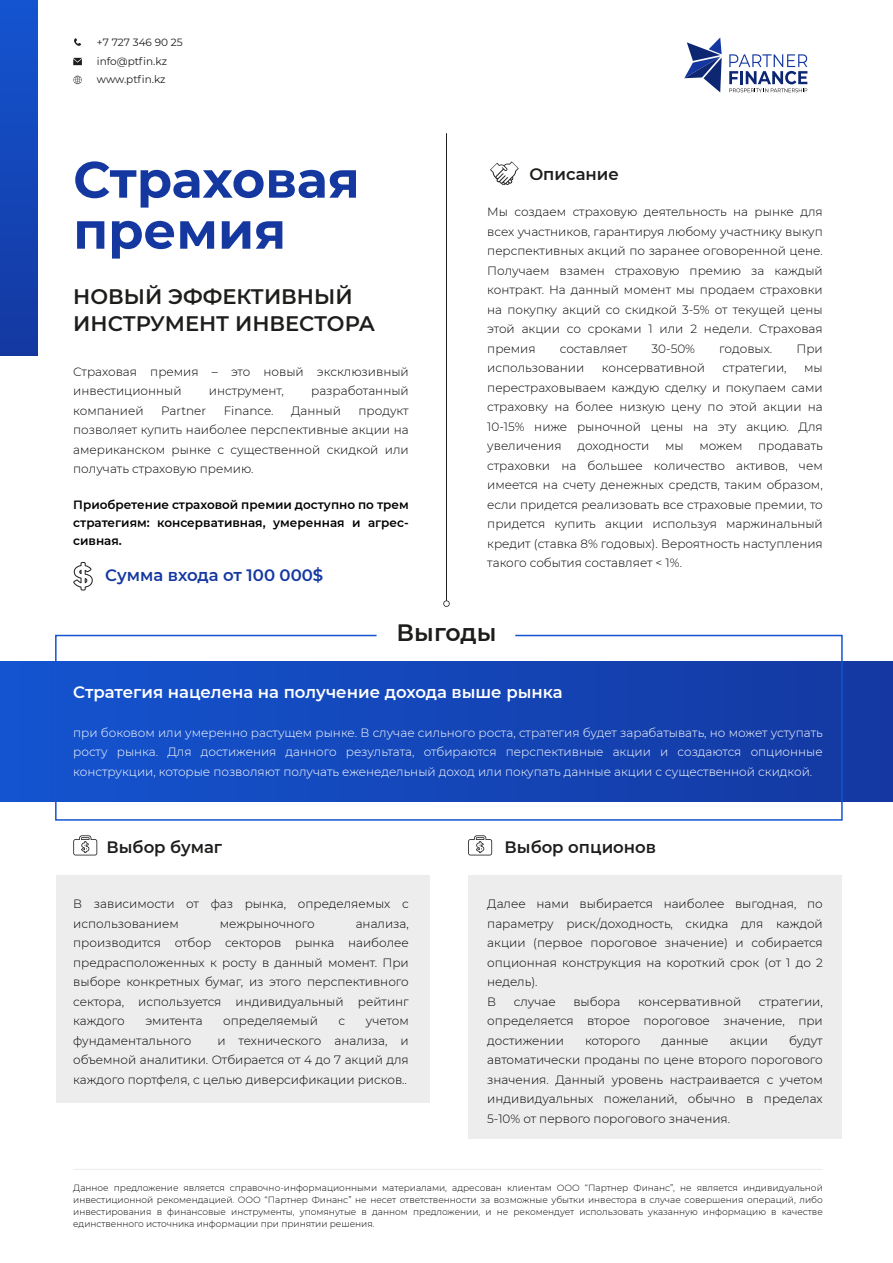
<style>
.page{position:relative;width:893px;height:1263px;background:#fff}
.page>*{position:absolute;margin:0;border:0;box-sizing:border-box;transform-origin:0 0}
.t1{font:700 51px/51px "Montserrat";color:#1438a0}
.t2{font:600 23.7px "Montserrat";color:#1d1d1b}
.t3{font:600 21px/27px "Montserrat";color:#1d1d1b}
.t4{font:600 16.5px "Montserrat";color:#fff}
.t5{font:600 16.5px "Montserrat";color:#1d1d1b}
.t6{font:600 16.5px "Montserrat";color:#1438a0}
.t7{font:300 12px/19.5px "Montserrat";color:#000;text-align:justify}
.t8{font:300 12px/19.5px "Montserrat";color:#fff;text-align:justify}
.t9{font:600 12px/18px "Montserrat";color:#000;text-align:justify}
.t10{font:300 12px "Montserrat";letter-spacing:-.02em;color:#000}
.t11{font:10.5px "Montserrat";color:#1d1d1b}
.t12{font:300 9px/12px "Montserrat";color:#000;text-align:justify}
</style>
<div class="page">
<svg style="left:73px;top:835px;width:24px;height:20px"></svg>
<svg style="left:468px;top:835px;width:24px;height:20px"></svg>
<svg style="left:0;top:661px;width:893px;height:140px;background:#1446b8"></svg>
<div style="left:468px;top:875px;width:374px;height:264px;background:#ededed"></div>
<div style="left:56px;top:875px;width:374px;height:228px;background:#ededed"></div>
<div style="left:0;top:0;width:38px;height:356px;background:linear-gradient(to bottom,#1454d0,#1438a0)"></div>
<svg style="left:684px;top:37px;width:38px;height:55px"></svg>
<svg style="left:729px;top:54px;width:78px;height:38px"></svg>
<svg style="left:74px;top:38px;width:7px;height:8px"></svg>
<svg style="left:73px;top:58px;width:9px;height:7px"></svg>
<svg style="left:73px;top:76px;width:9px;height:8px"></svg>
<hr style="left:446px;top:133px;width:1px;height:471px;background:#1d1d1b">
<svg style="left:443px;top:600px;width:7px;height:7px"></svg>
<svg style="left:73px;top:562px;width:20px;height:28px"></svg>
<svg style="left:490px;top:161px;width:29px;height:24px"></svg>
<hr style="left:73px;top:1169px;width:750px;height:1px;background:#ededed">
<svg style="left:54px;top:634px;width:789px;height:187px"></svg>
<p class="t11" style="left:97px;top:35px;width:87px">+7 727 346 90 25</p>
<p class="t11" style="left:97px;top:72px;width:70px">www.ptfin.kz</p>
<p class="t11" style="left:97px;top:54px;width:72px">info@ptfin.kz</p>
<h1 class="t1" style="left:73px;top:152px;width:288px">Страховая премия</h1>
<h3 class="t3" style="left:73px;top:282px;width:303px">НОВЫЙ ЭФФЕКТИВНЫЙ<br>ИНСТРУМЕНТ ИНВЕСТОРА</h3>
<p class="t7" style="left:73px;top:361px;width:337px">Страховая премия – это новый эксклюзивный инвестиционный</p>
<p class="t7" style="left:209px;top:381px;width:76px">инструмент,</p>
<p class="t7" style="left:311px;top:381px;width:99px">разработанный</p>
<p class="t7" style="left:73px;top:400px;width:72px">компанией</p>
<p class="t7" style="left:161px;top:400px;width:47px">Partner</p>
<p class="t7" style="left:224px;top:400px;width:51px">Finance.</p>
<p class="t7" style="left:291px;top:400px;width:51px">Данный</p>
<p class="t7" style="left:73px;top:400px;width:337px;text-indent:285px">продукт позволяет купить наиболее перспективные акции на американском рынке с существенной скидкой или получать страховую премию.</p>
<p class="t9" style="left:73px;top:495px;width:337px">Приобретение страховой премии доступно по трем стратегиям: консервативная, умеренная и агрес&shy;сивная.</p>
<h3 class="t6" style="left:105px;top:564px;width:220px">Сумма входа от 100 000$</h3>
<h3 class="t5" style="left:529px;top:162px;width:91px">Описание</h3>
<p class="t7" style="left:487px;top:202px;width:337px">Мы создаем страховую деятельность на рынке для всех участников, гарантируя любому участнику выкуп перспективных акций по заранее оговоренной цене.<br>Получаем взамен страховую премию за каждый контракт. На данный момент мы продаем страховки на покупку акций со скидкой 3-5% от текущей цены этой акции со сроками 1 или 2 недели. Страховая премия</p>
<p class="t7" style="left:560px;top:338px;width:69px">составляет</p>
<p class="t7" style="left:651px;top:338px;width:45px">30-50%</p>
<p class="t7" style="left:719px;top:338px;width:55px">годовых.</p>
<p class="t7" style="left:796px;top:338px;width:28px">При</p>
<p class="t7" style="left:487px;top:358px;width:99px">использовании</p>
<p class="t7" style="left:602px;top:358px;width:105px">консервативной</p>
<p class="t7" style="left:723px;top:358px;width:65px">стратегии,</p>
<p class="t7" style="left:487px;top:358px;width:337px;text-indent:317px">мы перестраховываем каждую сделку и покупаем сами страховку на более низкую цену по этой акции на 10-15% ниже рыночной цены на эту акцию. Для увеличения</p>
<p class="t7" style="left:487px;top:436px;width:337px;text-indent:271px">продавать страховки на большее количество активов, чем имеется на счету денежных средств, таким образом, если придется реализовать все страховые премии, то придется купить акции используя маржинальный кредит (ставка 8% годовых). Вероятность наступления такого события составляет &lt; 1%.</p>
<p class="t7" style="left:577px;top:436px;width:74px">доходности</p>
<p class="t7" style="left:665px;top:436px;width:20px">мы</p>
<p class="t7" style="left:699px;top:436px;width:44px">можем</p>
<h2 class="t2" style="left:397px;top:616px;width:101px">Выгоды</h2>
<h3 class="t4" style="left:73px;top:680px;width:491px">Cтратегия нацелена на получение дохода выше рынка</h3>
<p class="t8" style="left:73px;top:722px;width:751px">при боковом или умеренно растущем рынке. В случае сильного роста, стратегия будет зарабатывать, но может уступать росту рынка. Для достижения данного результата, отбираются перспективные акции и создаются опционные конструкции, которые позволяют получать еженедельный доход или покупать данные акции с существенной скидкой.</p>
<h3 class="t5" style="left:107px;top:835px;width:117px">Выбор бумаг</h3>
<p class="t7" style="left:73px;top:894px;width:337px">В зависимости от фаз рынка, определяемых с использованием</p>
<p class="t7" style="left:73px;top:913px;width:337px;text-indent:282px">анализа, производится отбор секторов рынка наиболее предрасположенных к росту в данный момент. При выборе конкретных бумаг, из этого перспективного сектора, используется индивидуальный рейтинг каждого</p>
<p class="t7" style="left:220px;top:913px;width:96px">межрыночного</p>
<p class="t7" style="left:145px;top:1011px;width:59px">эмитента</p>
<p class="t7" style="left:223px;top:1011px;width:96px">определяемый</p>
<p class="t7" style="left:339px;top:1011px;width:8px">с</p>
<p class="t7" style="left:366px;top:1011px;width:44px">учетом</p>
<p class="t7" style="left:73px;top:1030px;width:119px">фундаментального</p>
<p class="t7" style="left:73px;top:1030px;width:337px;text-indent:144px">и технического анализа, и объемной аналитики. Отбирается от 4 до 7 акций для каждого портфеля, с целью диверсификации рисков..</p>
<h3 class="t5" style="left:505px;top:835px;width:153px">Выбор опционов</h3>
<p class="t7" style="left:487px;top:894px;width:337px;text-align:left">Далее нами выбирается наиболее выгодная, по параметру риск/доходность, скидка для каждой акции (первое пороговое значение) и собирается опционная конструкция на короткий срок (от 1 до 2 недель).<br>В</p>
<p class="t7" style="left:514px;top:991px;width:43px">случае</p>
<p class="t7" style="left:573px;top:991px;width:48px">выбора</p>
<p class="t7" style="left:638px;top:991px;width:105px">консервативной</p>
<p class="t7" style="left:487px;top:991px;width:337px;text-indent:272px">стратегии, определяется второе пороговое значение, при достижении</p>
<p class="t7" style="left:487px;top:1030px;width:337px;text-indent:302px">будут автоматически проданы по цене второго порогового значения. Данный уровень настраивается с учетом индивидуальных пожеланий, обычно в пределах 5-10% от первого порогового значения.</p>
<p class="t10" style="left:585px;top:1032px;width:57px">которого</p>
<p class="t7" style="left:661px;top:1030px;width:49px">данные</p>
<p class="t7" style="left:730px;top:1030px;width:40px">акции</p>
<p class="t12" style="left:73px;top:1181px;width:751px">Данное предложение является справочно-информационными материалами, адресован клиентам ООО “Партнер Финанс”, не является индивидуальной инвестиционной рекомендацией. ООО “Партнер Финанс” не несет ответственности за возможные убытки инвестора в случае совершения операций, либо инвестирования в финансовые инструменты, упомянутые в данном предложении, и не рекомендует использовать указанную информацию в качестве единственного источника информации при принятии решения.</p>
</div>
